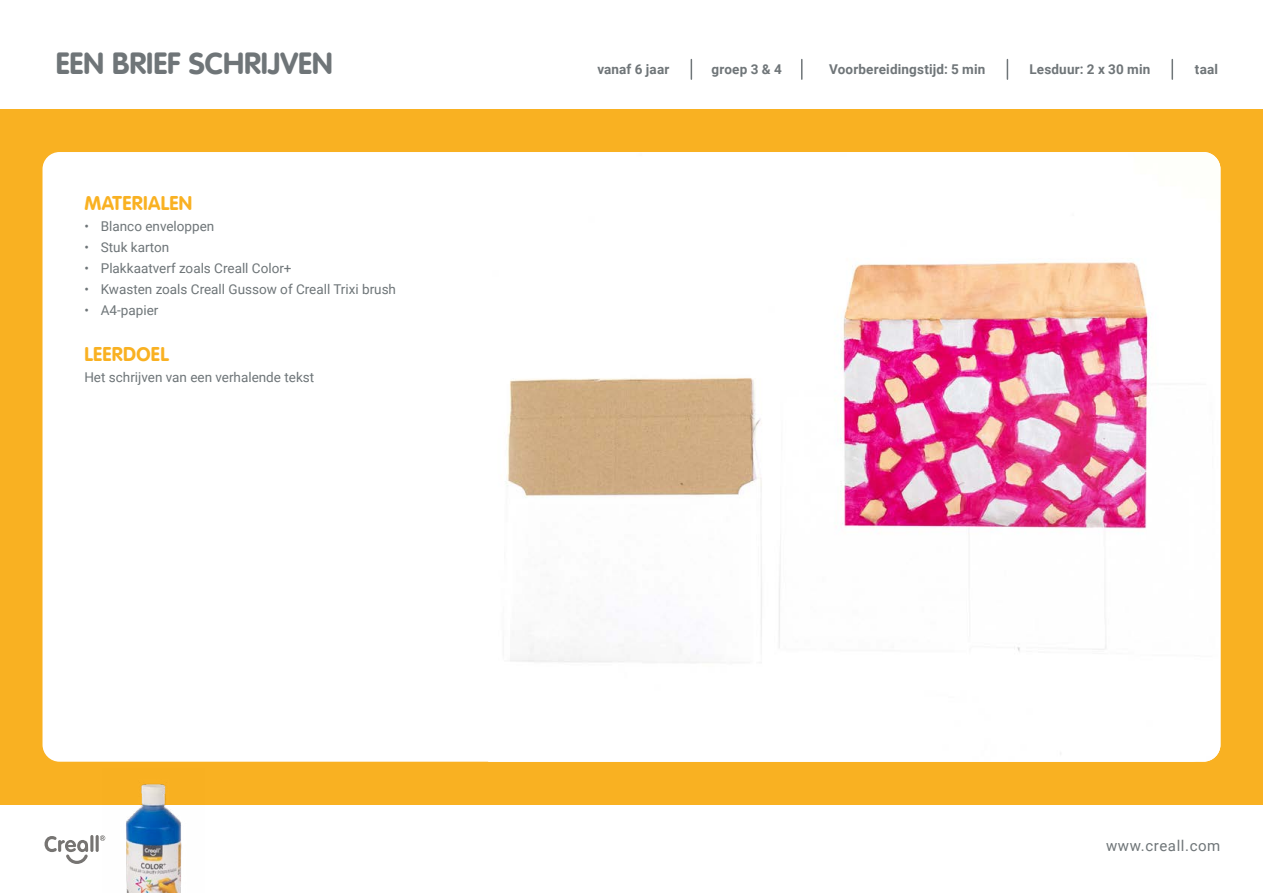
<style>
.page{position:relative;width:1263px;height:893px;background:#fff}
.page>*{position:absolute;margin:0;border:0;box-sizing:border-box;transform-origin:0 0}
.t1{font:700 30px "VAG Rounded";color:#6f7578}
.t2{font:700 19.5px "VAG Rounded";letter-spacing:.02em;color:#f9b122}
.t3{font:15px "Roboto";letter-spacing:.04em;color:#6f7578}
.t4{font:13.5px "Roboto";color:#6e7578}
.t5{font:700 13.5px "Roboto";letter-spacing:.01em;color:#6f7578}
</style>
<div class="page">
<div style="left:0;top:109px;width:1263px;height:695px;background:#f9b122"></div>
<div style="left:43px;top:152px;width:1166px;height:610px;background:#fff;border-radius:17px"></div>
<img style="left:488px;top:152px;width:732px;height:610px">
<svg style="left:801px;top:60px;width:1px;height:19px"></svg>
<svg style="left:691px;top:60px;width:1px;height:19px"></svg>
<svg style="left:1007px;top:60px;width:1px;height:19px"></svg>
<svg style="left:1171px;top:60px;width:2px;height:19px"></svg>
<img style="left:102px;top:784px;width:102px;height:109px">
<svg style="left:100px;top:835px;width:5px;height:6px"></svg>
<hr style="left:96px;top:835px;width:3px;height:17px;background:#767472;border-radius:2px">
<hr style="left:90px;top:835px;width:3px;height:17px;background:#767472;border-radius:2px">
<svg style="left:45px;top:836px;width:43px;height:28px"></svg>
<h1 class="t1" style="left:56px;top:50px;width:278px">EEN BRIEF SCHRIJVEN</h1>
<h2 class="t2" style="left:84px;top:194px;width:109px">MATERIALEN</h2>
<p class="t4" style="left:84px;top:216px;width:132px">• Blanco enveloppen</p>
<p class="t4" style="left:84px;top:237px;width:87px">• Stuk karton</p>
<p class="t4" style="left:84px;top:258px;width:209px">• Plakkaatverf zoals Creall Color+</p>
<p class="t4" style="left:84px;top:279px;width:313px">• Kwasten zoals Creall Gussow of Creall Trixi brush</p>
<p class="t4" style="left:84px;top:300px;width:76px">• A4-papier</p>
<h2 class="t2" style="left:84px;top:345px;width:86px">LEERDOEL</h2>
<p class="t4" style="left:84px;top:368px;width:231px">Het schrijven van een verhalende tekst</p>
<p class="t5" style="left:711px;top:60px;width:72px">groep 3 &amp; 4</p>
<p class="t5" style="left:597px;top:60px;width:73px">vanaf 6 jaar</p>
<p class="t5" style="left:829px;top:60px;width:158px">Voorbereidingstijd: 5 min</p>
<p class="t5" style="left:1029px;top:60px;width:122px">Lesduur: 2 x 30 min</p>
<p class="t5" style="left:1195px;top:60px;width:25px">taal</p>
<p class="t3" style="left:1106px;top:836px;width:116px">www.creall.com</p>
</div>
